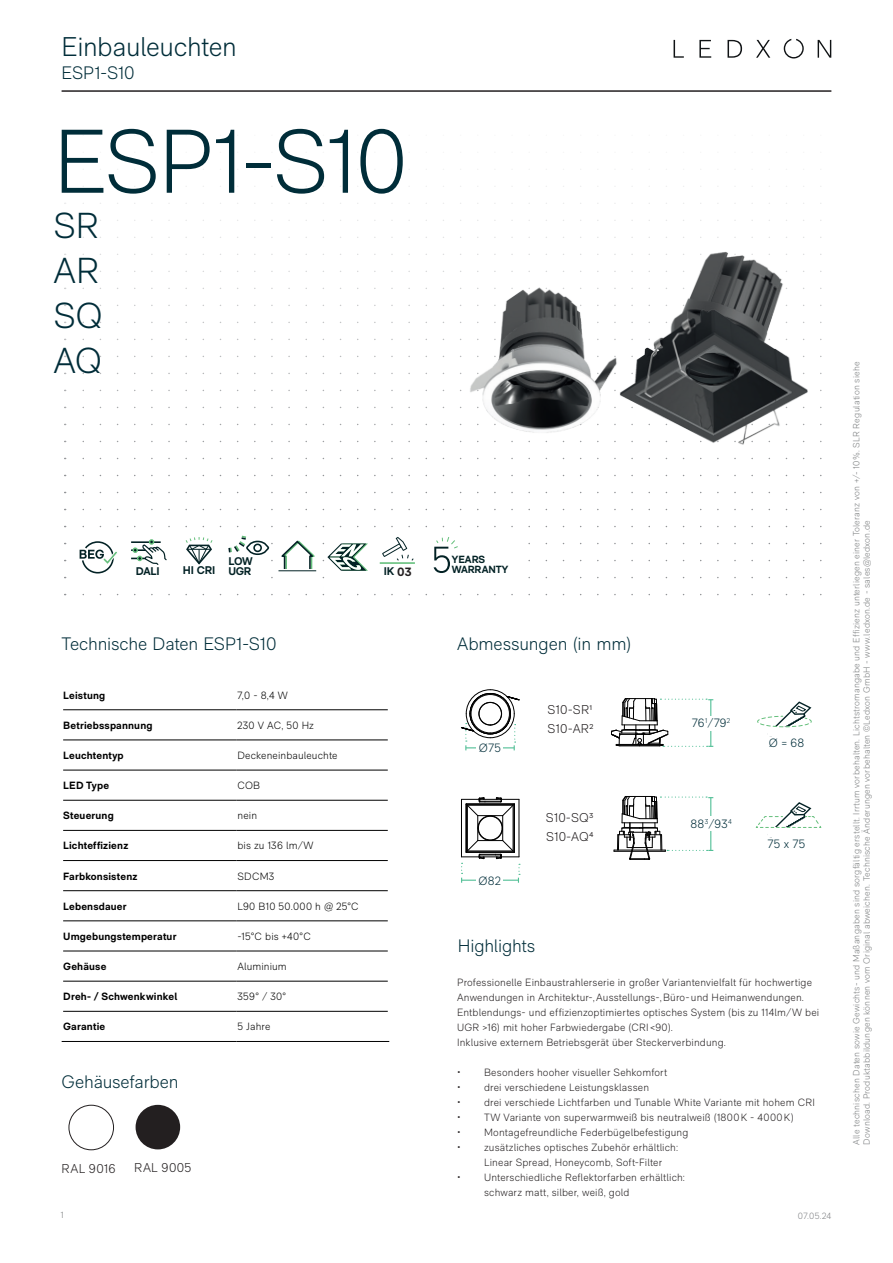
<style>
.page{position:relative;width:893px;height:1263px;background:#fff}
.page>*{position:absolute;margin:0;border:0;box-sizing:border-box;transform-origin:0 0}
.t1{font:300 90px "RM Neue";letter-spacing:-.015em;color:#002d39}
.t2{font:300 36px/45px "RM Neue";letter-spacing:-.005em;color:#002d39;text-align:justify}
.t3{font:300 27px "RM Neue";letter-spacing:-.015em;color:#002d39}
.t4{font:300 18px "RM Neue";letter-spacing:-.01em;color:#002d39}
.t5{font:300 12.75px "RM Neue";letter-spacing:.02em;color:#231f20}
.t6{font:300 12px "RM Neue";letter-spacing:.025em;color:#002d39}
.t7{font:700 11.1px/9.8px "RM Neue";letter-spacing:-.015em;color:#032225}
.t8{font:300 10.5px/15px "RM Neue";letter-spacing:.015em;color:#231f20}
.t9{font:700 10.5px "RM Neue";letter-spacing:.015em;color:#000001}
.t10{font:300 10.5px "RM Neue";letter-spacing:.015em;color:#000001}
.t11{font:700 10.35px "RM Neue";letter-spacing:-.01em;color:#032225}
.t12{font:300 9px/10.5px "RM Neue";letter-spacing:.02em;color:#7c7f80}
.t13{font:300 9px "RM Neue";color:#808285}
.s1{font-size:12px;color:#231f20}
</style>
<div class="page">
<svg style="left:674px;top:40px;width:10px;height:18px"></svg>
<svg style="left:699px;top:40px;width:12px;height:18px"></svg>
<svg style="left:727px;top:40px;width:15px;height:18px"></svg>
<svg style="left:756px;top:40px;width:14px;height:18px"></svg>
<svg style="left:818px;top:40px;width:13px;height:18px"></svg>
<svg style="left:784px;top:39px;width:20px;height:19px"></svg>
<svg style="left:83px;top:169px;width:738px;height:1px"></svg>
<svg style="left:83px;top:186px;width:738px;height:1px"></svg>
<svg style="left:83px;top:203px;width:738px;height:1px"></svg>
<svg style="left:83px;top:220px;width:738px;height:1px"></svg>
<svg style="left:82px;top:237px;width:533px;height:1px"></svg>
<svg style="left:82px;top:254px;width:533px;height:1px"></svg>
<svg style="left:82px;top:271px;width:380px;height:1px"></svg>
<svg style="left:82px;top:288px;width:380px;height:1px"></svg>
<svg style="left:82px;top:305px;width:380px;height:1px"></svg>
<svg style="left:82px;top:322px;width:380px;height:1px"></svg>
<svg style="left:82px;top:339px;width:380px;height:1px"></svg>
<svg style="left:82px;top:356px;width:380px;height:1px"></svg>
<svg style="left:82px;top:373px;width:380px;height:1px"></svg>
<svg style="left:82px;top:390px;width:380px;height:1px"></svg>
<svg style="left:82px;top:407px;width:380px;height:1px"></svg>
<svg style="left:82px;top:424px;width:380px;height:1px"></svg>
<svg style="left:82px;top:441px;width:380px;height:1px"></svg>
<svg style="left:82px;top:458px;width:533px;height:1px"></svg>
<svg style="left:82px;top:475px;width:740px;height:1px"></svg>
<svg style="left:82px;top:492px;width:740px;height:1px"></svg>
<svg style="left:82px;top:509px;width:740px;height:1px"></svg>
<svg style="left:82px;top:526px;width:740px;height:1px"></svg>
<svg style="left:82px;top:594px;width:740px;height:1px"></svg>
<hr style="left:63px;top:709px;width:174px;height:1px;background:#000001">
<hr style="left:237px;top:709px;width:151px;height:1px;background:#000001">
<hr style="left:63px;top:740px;width:174px;height:1px;background:#000001">
<hr style="left:237px;top:740px;width:151px;height:1px;background:#000001">
<hr style="left:63px;top:770px;width:174px;height:1px;background:#000001">
<hr style="left:237px;top:770px;width:151px;height:1px;background:#000001">
<hr style="left:63px;top:800px;width:174px;height:1px;background:#000001">
<hr style="left:237px;top:800px;width:151px;height:1px;background:#000001">
<hr style="left:63px;top:830px;width:174px;height:1px;background:#000001">
<hr style="left:237px;top:830px;width:151px;height:1px;background:#000001">
<hr style="left:63px;top:860px;width:174px;height:1px;background:#000001">
<hr style="left:237px;top:860px;width:151px;height:1px;background:#000001">
<hr style="left:63px;top:890px;width:174px;height:1px;background:#000001">
<hr style="left:237px;top:890px;width:151px;height:1px;background:#000001">
<hr style="left:63px;top:920px;width:174px;height:1px;background:#000001">
<hr style="left:237px;top:920px;width:151px;height:1px;background:#000001">
<hr style="left:63px;top:951px;width:174px;height:1px;background:#000001">
<hr style="left:237px;top:951px;width:151px;height:1px;background:#000001">
<hr style="left:63px;top:981px;width:174px;height:1px;background:#000001">
<hr style="left:237px;top:981px;width:151px;height:1px;background:#000001">
<hr style="left:63px;top:1011px;width:174px;height:1px;background:#000001">
<hr style="left:237px;top:1011px;width:151px;height:1px;background:#000001">
<hr style="left:62px;top:1041px;width:175px;height:1px;background:#000001">
<hr style="left:237px;top:1041px;width:152px;height:1px;background:#000001">
<hr style="left:62px;top:91px;width:769px;height:1px;background:#231f20">
<svg style="left:461px;top:689px;width:59px;height:61px"></svg>
<svg style="left:461px;top:797px;width:59px;height:86px"></svg>
<svg style="left:611px;top:698px;width:102px;height:49px"></svg>
<svg style="left:614px;top:796px;width:99px;height:64px"></svg>
<svg style="left:757px;top:701px;width:55px;height:36px"></svg>
<svg style="left:755px;top:802px;width:67px;height:33px"></svg>
<div style="left:477px;top:742px;width:26px;height:12px;background:#fff"></div>
<div style="left:477px;top:875px;width:26px;height:11px;background:#fff"></div>
<div style="left:69px;top:1105px;width:45px;height:45px;border:1px solid #231f20;border-radius:50%"></div>
<img style="left:470px;top:270px;width:145px;height:173px">
<img style="left:615px;top:237px;width:207px;height:223px">
<div style="left:136px;top:1105px;width:44px;height:44px;background:#231f20;border-radius:50%"></div>
<svg style="left:79px;top:535px;width:743px;height:43px"></svg>
<div style="left:395px;top:565px;width:18px;height:13px;background:#fff"></div>
<h3 class="t3" style="left:62px;top:31px;width:177px">Einbauleuchten</h3>
<h3 class="t4" style="left:62px;top:62px;width:75px">ESP1-S10</h3>
<h1 class="t1" style="left:54px;top:108px;width:356px">ESP1-S10</h1>
<h2 class="t2" style="left:54px;top:202px;width:51px">SR AR SQ AQ</h2>
<p class="t7" style="left:136px;top:566px;width:25px">DALI</p>
<p class="t7" style="left:183px;top:565px;width:34px">HI CRI</p>
<p class="t7" style="left:228px;top:556px;width:26px">LOW<br>UGR</p>
<h3 class="t4" style="left:62px;top:632px;width:216px">Technische Daten ESP1-S10</h3>
<p class="t9" style="left:63px;top:688px;width:44px">Leistung</p>
<p class="t10" style="left:237px;top:689px;width:52px">7,0 - 8,4 W</p>
<p class="t9" style="left:63px;top:719px;width:91px">Betriebsspannung</p>
<p class="t10" style="left:237px;top:719px;width:78px">230 V AC, 50 Hz</p>
<p class="t9" style="left:63px;top:749px;width:62px">Leuchtentyp</p>
<p class="t10" style="left:237px;top:749px;width:102px">Deckeneinbauleuchte</p>
<p class="t9" style="left:63px;top:779px;width:48px">LED Type</p>
<p class="t10" style="left:237px;top:779px;width:24px">COB</p>
<p class="t9" style="left:63px;top:809px;width:52px">Steuerung</p>
<p class="t10" style="left:237px;top:809px;width:21px">nein</p>
<p class="t9" style="left:63px;top:839px;width:67px">Lichteffizienz</p>
<p class="t10" style="left:237px;top:839px;width:78px">bis zu 136 lm/W</p>
<p class="t9" style="left:63px;top:869px;width:76px">Farbkonsistenz</p>
<p class="t10" style="left:237px;top:870px;width:38px">SDCM3</p>
<p class="t9" style="left:63px;top:899px;width:65px">Lebensdauer</p>
<p class="t10" style="left:237px;top:900px;width:123px">L90 B10 50.000 h @ 25°C</p>
<p class="t9" style="left:63px;top:930px;width:115px">Umgebungstemperatur</p>
<p class="t10" style="left:237px;top:930px;width:75px">-15°C bis +40°C</p>
<p class="t9" style="left:63px;top:960px;width:45px">Gehäuse</p>
<p class="t10" style="left:237px;top:960px;width:51px">Aluminium</p>
<p class="t9" style="left:63px;top:990px;width:116px">Dreh- / Schwenkwinkel</p>
<p class="t10" style="left:237px;top:990px;width:50px">359° / 30°</p>
<p class="t9" style="left:63px;top:1020px;width:44px">Garantie</p>
<p class="t10" style="left:237px;top:1020px;width:34px">5 Jahre</p>
<h3 class="t4" style="left:62px;top:1071px;width:118px">Gehäusefarben</h3>
<p class="t7" style="left:384px;top:566px;width:29px">IK 06<span class="s1">03</span></p>
<p class="t5" style="left:62px;top:1160px;width:55px">RAL 9016</p>
<p class="t5" style="left:134px;top:1160px;width:59px">RAL 9005</p>
<p class="t12" style="left:61px;top:1209px;width:4px">1</p>
<p class="t11" style="left:452px;top:552px;width:35px">YEARS</p>
<p class="t11" style="left:452px;top:563px;width:58px">WARRANTY</p>
<h3 class="t4" style="left:457px;top:633px;width:175px">Abmessungen (in mm)</h3>
<p class="t6" style="left:479px;top:741px;width:24px">Ø75</p>
<p class="t6" style="left:479px;top:873px;width:24px">Ø82</p>
<p class="t5" style="left:548px;top:702px;width:46px">S10-SR¹</p>
<p class="t5" style="left:548px;top:721px;width:47px">S10-AR²</p>
<p class="t5" style="left:546px;top:810px;width:49px">S10-SQ³</p>
<p class="t5" style="left:546px;top:829px;width:49px">S10-AQ⁴</p>
<p class="t6" style="left:692px;top:716px;width:40px">76<sup>1</sup>/79<sup>2</sup></p>
<p class="t6" style="left:691px;top:817px;width:43px">88<sup>3</sup>/93<sup>4</sup></p>
<p class="t6" style="left:769px;top:736px;width:37px">Ø = 68</p>
<p class="t6" style="left:768px;top:837px;width:39px">75 x 75</p>
<h3 class="t4" style="left:458px;top:935px;width:79px">Highlights</h3>
<p class="t8" style="left:457px;top:975px;width:364px">Professionelle Einbaustrahlerserie in großer Variantenvielfalt für hochwertige Anwendungen in Architektur-,Ausstellungs-,Büro-und Heimanwendungen.<br>Entblendungs- und effizienzoptimiertes optisches System (bis zu 114lm/W bei UGR &gt;16) mit hoher Farbwiedergabe (CRI &lt;90).<br>Inklusive externem Betriebsgerät über Steckerverbindung.</p>
<p class="t8" style="left:457px;top:1065px;width:212px">• Besonders hooher visueller Sehkomfort</p>
<p class="t8" style="left:457px;top:1080px;width:193px">• drei verschiedene Leistungsklassen</p>
<p class="t8" style="left:457px;top:1095px;width:359px">• drei verschiede Lichtfarben und Tunable White Variante mit hohem CRI</p>
<p class="t8" style="left:457px;top:1110px;width:338px">• TW Variante von superwarmweiß bis neutralweiß (1800K - 4000K)</p>
<p class="t8" style="left:457px;top:1125px;width:233px">• Montagefreundliche Federbügelbefestigung</p>
<p class="t8" style="left:484px;top:1140px;width:196px;text-indent:-27px">• zusätzliches optisches Zubehör erhältlich:<br>Linear Spread, Honeycomb, Soft-Filter</p>
<p class="t8" style="left:484px;top:1170px;width:202px;text-indent:-27px">• Unterschiedliche Reflektorfarben erhältlich: schwarz matt, silber, weiß, gold</p>
<p class="t13" style="left:798px;top:1210px;width:35px">07.05.24</p>
<p class="t12" style="left:851px;top:1144px;width:784px;rotate:-90deg">Alle technischen Daten sowie Gewichts- und Maßangaben sind sorgfältig erstellt. Irrtum vorbehalten. Lichtstromangabe und Effizienz unterliegen einer Toleranz von +/- 10%. SLR Regulation siehe<br>Download. Produktabbildungen können vom Original abweichen. Technische Änderungen vorbehalten ©Ledxon GmbH - www.ledxon.de - sales@ledxon.de</p>
</div>
